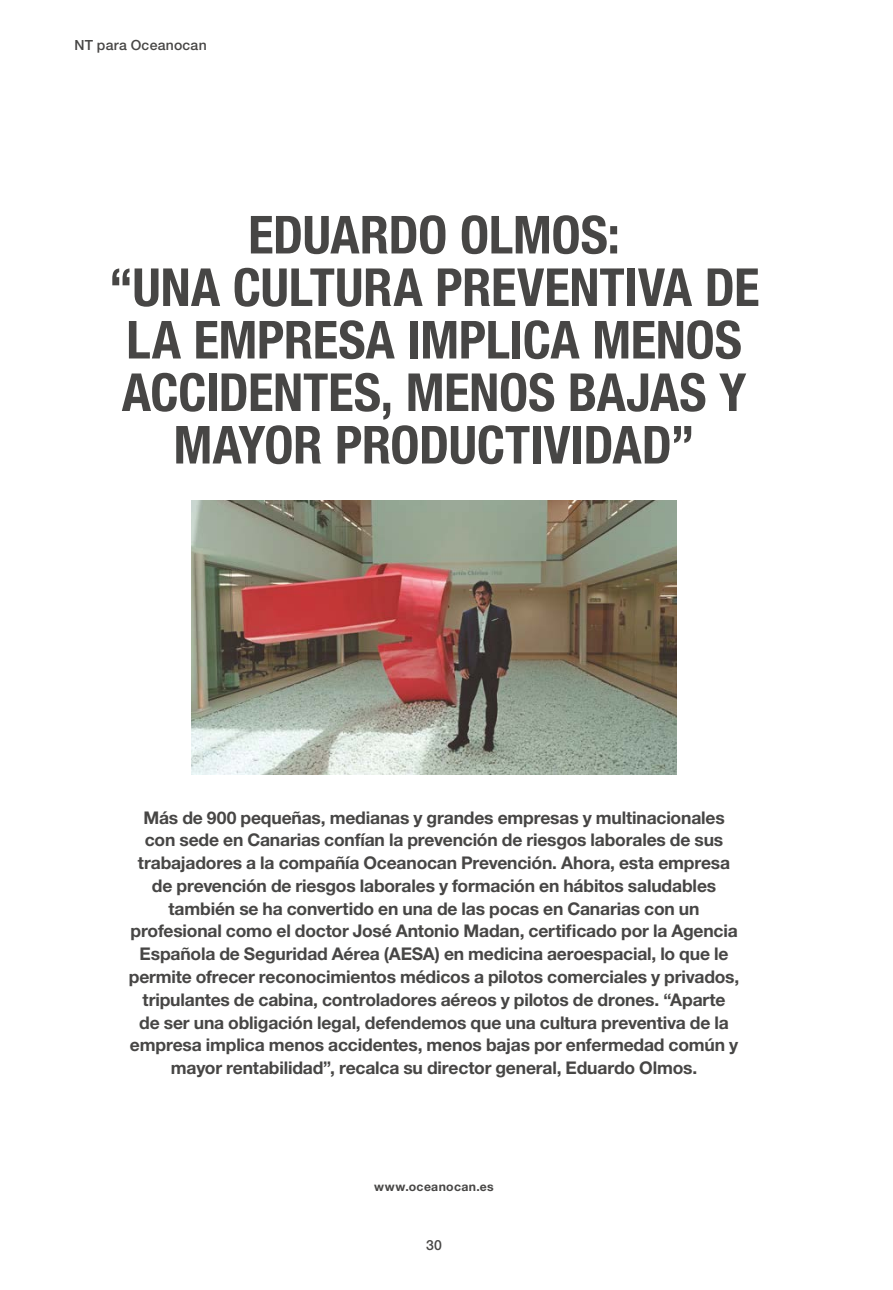
<style>
.page{position:relative;width:893px;height:1290px;background:#fff}
.page>*{position:absolute;margin:0;border:0;box-sizing:border-box;transform-origin:0 0}
.t1{font:700 condensed 52.5px/52.5px "Helvetica Neue LT Std";letter-spacing:-.005em;color:#474645;text-align:center}
.t2{font:700 17.5px/22.8px "Helvetica Neue LT Std";letter-spacing:-.01em;color:#474645;text-align:center}
.t3{font:500 14px "Helvetica Neue LT Std";letter-spacing:.02em;color:#474645}
.t4{font:700 12.25px "Helvetica Neue LT Std";letter-spacing:.03em;color:#474645}
</style>
<div class="page">
<img style="left:191px;top:501px;width:486px;height:273px">
<p class="t3" style="left:74px;top:36px;width:134px">NT para Oceanocan</p>
<h1 class="t1" style="left:109px;top:208px;width:652px">EDUARDO OLMOS:<br>“UNA CULTURA PREVENTIVA DE<br>LA EMPRESA IMPLICA MENOS<br>ACCIDENTES, MENOS BAJAS Y<br>MAYOR PRODUCTIVIDAD”</h1>
<p class="t2" style="left:129px;top:806px;width:612px">Más de 900 pequeñas, medianas y grandes empresas y multinacionales con sede en Canarias confían la prevención de riesgos laborales de sus trabajadores a la compañía Oceanocan Prevención. Ahora, esta empresa de prevención de riesgos laborales y formación en hábitos saludables también se ha convertido en una de las pocas en Canarias con un profesional como el doctor José Antonio Madan, certificado por la Agencia Española de Seguridad Aérea (AESA) en medicina aeroespacial, lo que le permite ofrecer reconocimientos médicos a pilotos comerciales y privados, tripulantes de cabina, controladores aéreos y pilotos de drones. “Aparte<br>de ser una obligación legal, defendemos que una cultura preventiva de la empresa implica menos accidentes, menos bajas por enfermedad común y mayor rentabilidad”, recalca su director general, Eduardo Olmos.</p>
<p class="t4" style="left:374px;top:1179px;width:121px">www.oceanocan.es</p>
<p class="t3" style="left:426px;top:1237px;width:17px">30</p>
</div>
